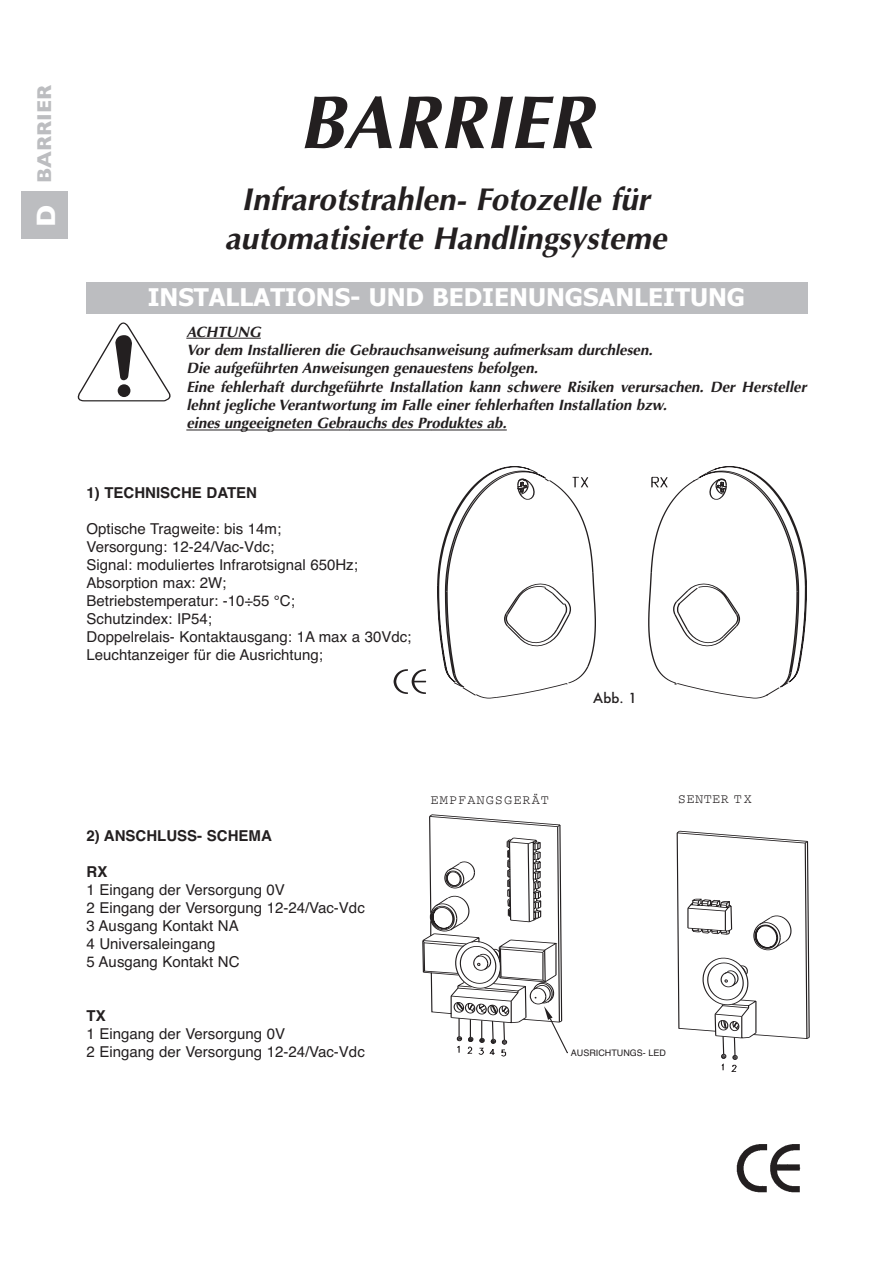
<style>
.page{position:relative;width:893px;height:1263px;background:#fff}
.page>*{position:absolute;margin:0;border:0;box-sizing:border-box;transform-origin:0 0}
.t1{font:italic 700 75px "Optima";color:#231f20}
.t2{font:italic 700 31.5px/38.5px "Optima";color:#231f20;text-align:center}
.t3{font:700 27px "Gill Sans";color:#fff}
.t4{font:700 24.45px "Tahoma";color:#fff}
.t5{font:700 20.25px "Gill Sans";color:#bcbdc0}
.t6{font:15px/18px "Helvetica";color:#231f20}
.t7{font:italic 700 15px/18.3px "Optima";color:#231f20}
.t8{font:700 15px "Helvetica";color:#231f20}
.t9{font:13.5px "Courier";letter-spacing:.08em;color:#231f20}
.t10{font:13.5px "Courier";letter-spacing:.035em;color:#231f20}
.t11{font:500 13.5px "Futura";color:#231f20}
.t12{font:9px "Helvetica";color:#231f20}
</style>
<div class="page">
<div style="left:86px;top:282px;width:722px;height:31px;background:#bcbdc0"></div>
<hr style="left:196px;top:338px;width:65px;height:1px;background:#231f20">
<hr style="left:186px;top:430px;width:164px;height:1px;background:#231f20">
<svg style="left:349px;top:430px;width:23px;height:1px"></svg>
<hr style="left:372px;top:430px;width:60px;height:1px;background:#231f20">
<hr style="left:431px;top:430px;width:76px;height:1px;background:#231f20">
<svg style="left:77px;top:322px;width:94px;height:80px"></svg>
<svg style="left:437px;top:466px;width:370px;height:106px"></svg>
<svg style="left:394px;top:572px;width:413px;height:127px"></svg>
<svg style="left:516px;top:472px;width:34px;height:28px"></svg>
<svg style="left:571px;top:476px;width:18px;height:12px"></svg>
<svg style="left:651px;top:476px;width:18px;height:12px"></svg>
<svg style="left:692px;top:472px;width:36px;height:28px"></svg>
<svg style="left:423px;top:814px;width:386px;height:257px"></svg>
<div style="left:21px;top:191px;width:47px;height:47px;background:#bcbdc0"></div>
<img style="left:736px;top:1144px;width:65px;height:49px">
<div style="left:569px;top:1039px;width:126px;height:24px;background:#fff"></div>
<div style="left:593px;top:692px;width:57px;height:29px;background:#fff"></div>
<h3 class="t5" style="left:32px;top:182px;width:99px;rotate:-90deg">BARRIER</h3>
<h3 class="t3" style="left:30px;top:227px;width:24px;rotate:-90deg">D</h3>
<h1 class="t1" style="left:299px;top:92px;width:296px">BARRIER</h1>
<h2 class="t2" style="left:225px;top:183px;width:443px">Infrarotstrahlen- Fotozelle für automatisierte Handlingsysteme</h2>
<h3 class="t4" style="left:148px;top:283px;width:599px">INSTALLATIONS- UND BEDIENUNGSANLEITUNG</h3>
<p class="t7" style="left:186px;top:324px;width:622px">ACHTUNG<br>Vor dem Installieren die Gebrauchsanweisung aufmerksam durchlesen.<br>Die aufgeführten Anweisungen genauestens befolgen.<br>Eine fehlerhaft durchgeführte Installation kann schwere Risiken verursachen. Der Hersteller lehnt jegliche Verantwortung im Falle einer fehlerhaften Installation bzw.<br>eines ungeeigneten Gebrauchs des Produktes ab.</p>
<p class="t8" style="left:87px;top:484px;width:172px">1) TECHNISCHE DATEN</p>
<p class="t6" style="left:87px;top:519px;width:326px">Optische Tragweite: bis 14m;<br>Versorgung: 12-24/Vac-Vdc;<br>Signal: moduliertes Infrarotsignal 650Hz;<br>Absorption max: 2W;<br>Betriebstemperatur: -10÷55 °C;<br>Schutzindex: IP54;<br>Doppelrelais- Kontaktausgang: 1A max a 30Vdc;<br>Leuchtanzeiger für die Ausrichtung;</p>
<p class="t11" style="left:593px;top:691px;width:45px">Abb. 1</p>
<p class="t8" style="left:87px;top:827px;width:187px">2) ANSCHLUSS- SCHEMA</p>
<p class="t8" style="left:87px;top:863px;width:22px">RX</p>
<p class="t6" style="left:87px;top:881px;width:280px">1 Eingang der Versorgung 0V<br>2 Eingang der Versorgung 12-24/Vac-Vdc<br>3 Ausgang Kontakt NA<br>4 Universaleingang<br>5 Ausgang Kontakt NC</p>
<p class="t8" style="left:87px;top:1007px;width:21px">TX</p>
<p class="t6" style="left:87px;top:1025px;width:280px">1 Eingang der Versorgung 0V<br>2 Eingang der Versorgung 12-24/Vac-Vdc</p>
<p class="t9" style="left:431px;top:796px;width:120px">EMPFANGSGERÄT</p>
<p class="t10" style="left:678px;top:795px;width:75px">SENTER TX</p>
<p class="t12" style="left:571px;top:1048px;width:97px">AUSRICHTUNGS- LED</p>
</div>
